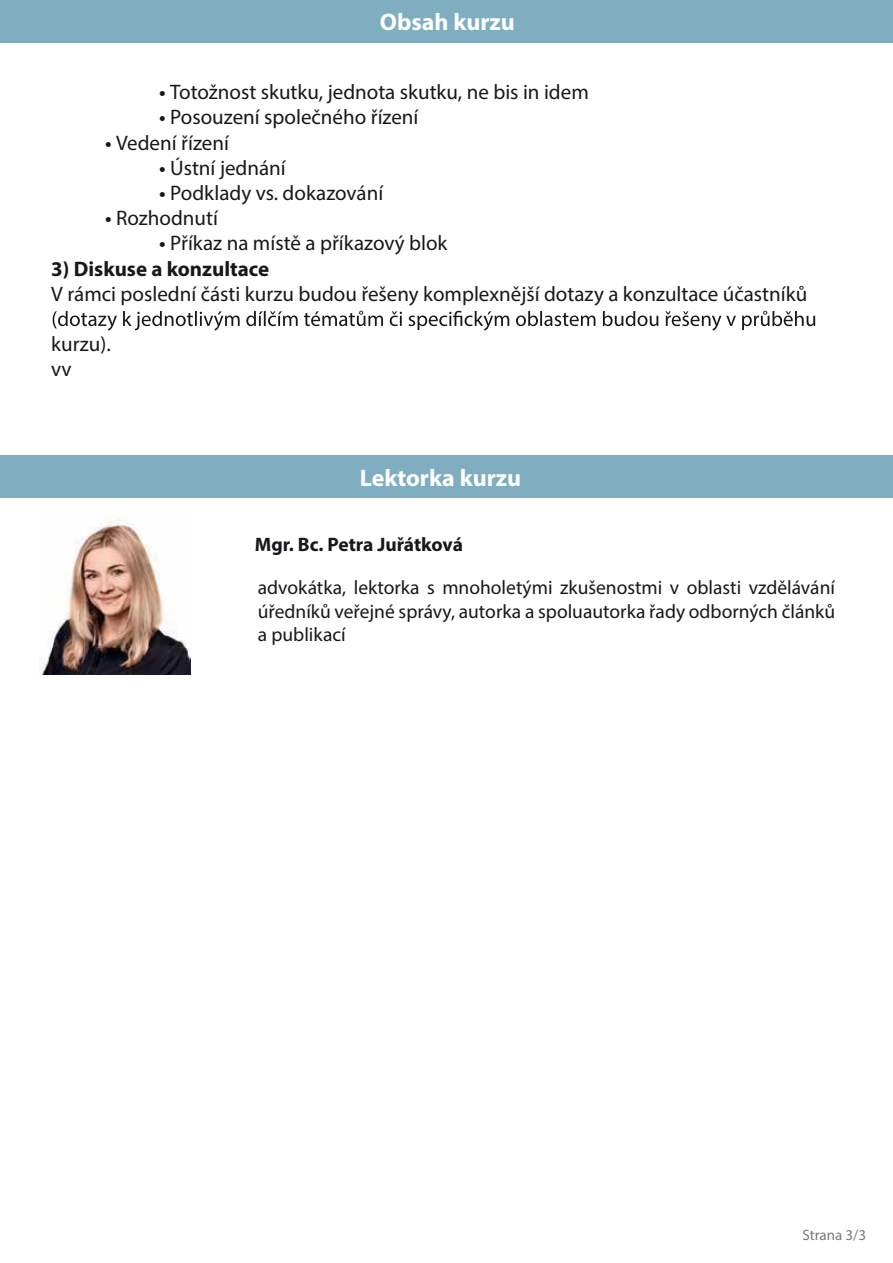
<style>
.page{position:relative;width:893px;height:1263px;background:#fff}
.page>*{position:absolute;margin:0;border:0;box-sizing:border-box;transform-origin:0 0}
.t1{font:700 24px "Myriad Pro";color:#fff}
.t2{font:21px/25.2px "Myriad Pro";color:#18171c}
.t3{font:700 21px "Myriad Pro";color:#18171c}
.t4{font:19.5px/23.4px "Myriad Pro";color:#18171c;text-align:justify}
.t5{font:700 19.5px "Myriad Pro";color:#18171c}
.t6{font:15px "Myriad Pro";color:#767b7f}
.s1{font-weight:600}
</style>
<div class="page">
<div style="left:0;top:455px;width:893px;height:42px;background:#7faec0"></div>
<img style="left:39px;top:519px;width:152px;height:156px">
<div style="left:0;top:0;width:893px;height:42px;background:#7faec0"></div>
<svg style="left:53px;top:311px;width:762px;height:20px"></svg>
<p class="t1" style="left:380px;top:6px;width:137px">Obsah kurzu</p>
<p class="t2" style="left:159px;top:79px;width:431px"><span class="s1">•</span> Totožnost skutku, jednota skutku, ne bis in idem</p>
<p class="t2" style="left:159px;top:104px;width:261px"><span class="s1">•</span> Posouzení společného řízení</p>
<p class="t2" style="left:105px;top:130px;width:125px"><span class="s1">•</span> Vedení řízení</p>
<p class="t2" style="left:159px;top:155px;width:128px"><span class="s1">•</span> Ústní jednání</p>
<p class="t2" style="left:159px;top:180px;width:226px"><span class="s1">•</span> Podklady vs. dokazování</p>
<p class="t2" style="left:105px;top:205px;width:114px"><span class="s1">•</span> Rozhodnutí</p>
<p class="t2" style="left:159px;top:230px;width:290px"><span class="s1">•</span> Příkaz na místě a příkazový blok</p>
<p class="t3" style="left:51px;top:255px;width:219px">3) Diskuse a konzultace</p>
<p class="t2" style="left:51px;top:281px;width:757px">V rámci poslední části kurzu budou řešeny komplexnější dotazy a konzultace účastníků</p>
<p class="t2" style="left:51px;top:331px;width:61px">kurzu). vv</p>
<p class="t1" style="left:360px;top:463px;width:163px">Lektorka kurzu</p>
<p class="t5" style="left:255px;top:532px;width:210px">Mgr. Bc. Petra Juřátková</p>
<p class="t4" style="left:258px;top:576px;width:579px">advokátka, lektorka s mnoholetými zkušenostmi v oblasti vzdělávání úředníků veřejné správy, autorka a spoluautorka řady odborných článků a publikací</p>
<p class="t6" style="left:802px;top:1226px;width:65px">Strana 3/3</p>
</div>
